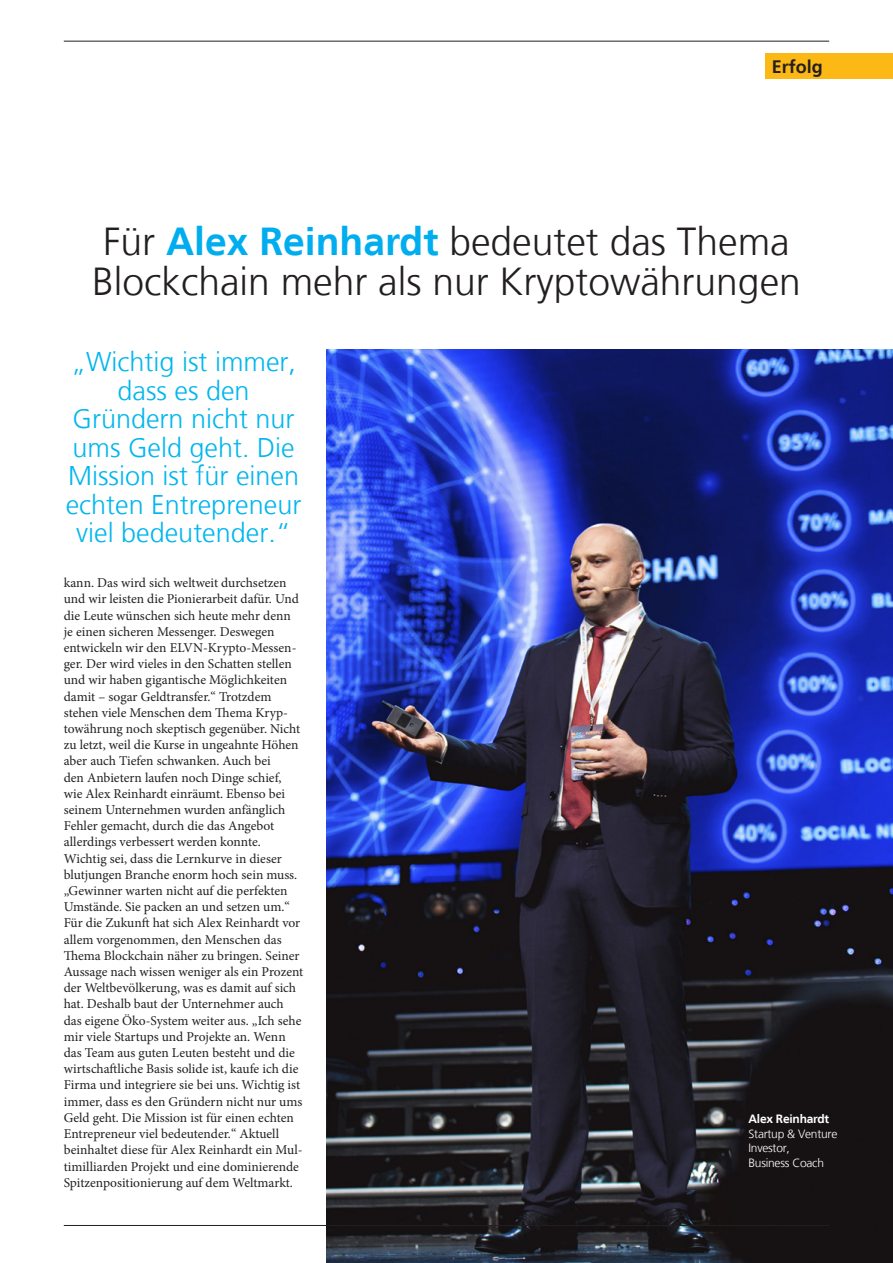
<style>
.page{position:relative;width:893px;height:1263px;background:#fff}
.page>*{position:absolute;margin:0;border:0;box-sizing:border-box;transform-origin:0 0}
.t1{font:300 39px/40.5px "Frutiger LT";color:#231f20}
.t2{font:300 27px/28.5px "Frutiger LT";color:#00b6ee;text-align:center}
.t3{font:700 18px "Frutiger LT";color:#231f20}
.t4{font:13.5px/16.2px "Minion Pro";color:#231f20}
.t5{font:300 12px/14.4px "Frutiger LT";letter-spacing:-.02em;color:#fff}
.t6{font:700 12px "Frutiger LT";letter-spacing:-.02em;color:#fff}
.s1{font-weight:700;color:#00aeef}
</style>
<div class="page">
<img style="left:327px;top:349px;width:566px;height:914px">
<hr style="left:64px;top:41px;width:765px;height:1px;background:#231f20">
<hr style="left:64px;top:1225px;width:765px;height:1px;background:#231f20">
<div style="left:765px;top:53px;width:128px;height:26px;background:#fcb814"></div>
<h3 class="t3" style="left:772px;top:56px;width:53px">Erfolg</h3>
<h1 class="t1" style="left:92px;top:222px;width:710px">Für <span class="s1">Alex Reinhardt</span> bedeutet das Thema<br>Blockchain mehr als nur Kryptowährungen</h1>
<h2 class="t2" style="left:66px;top:348px;width:237px">„Wichtig ist immer, dass es den<br>Gründern nicht nur ums Geld geht. Die<br>Mission ist für einen echten Entrepreneur viel bedeutender.“</h2>
<p class="t4" style="left:64px;top:575px;width:241px">kann. Das wird sich weltweit durchsetzen und wir leisten die Pionierarbeit dafür. Und die Leute wünschen sich heute mehr denn je einen sicheren Messenger. Deswegen entwickeln wir den ELVN-Krypto-Messen&shy;ger. Der wird vieles in den Schatten stellen und wir haben gigantische Möglichkeiten damit – sogar Geldtransfer.“ Trotzdem stehen viele Menschen dem Thema Kryp&shy;towährung noch skeptisch gegenüber. Nicht zu letzt, weil die Kurse in ungeahnte Höhen aber auch Tiefen schwanken. Auch bei<br>den Anbietern laufen noch Dinge schief, wie Alex Reinhardt einräumt. Ebenso bei seinem Unternehmen wurden anfänglich Fehler gemacht, durch die das Angebot allerdings verbessert werden konnte.<br>Wichtig sei, dass die Lernkurve in dieser blutjungen Branche enorm hoch sein muss. „Gewinner warten nicht auf die perfekten Umstände. Sie packen an und setzen um.“ Für die Zukunft hat sich Alex Reinhardt vor allem vorgenommen, den Menschen das Thema Blockchain näher zu bringen. Seiner Aussage nach wissen weniger als ein Prozent der Weltbevölkerung, was es damit auf sich hat. Deshalb baut der Unternehmer auch das eigene Öko-System weiter aus. „Ich sehe mir viele Startups und Projekte an. Wenn das Team aus guten Leuten besteht und die wirtschaftliche Basis solide ist, kaufe ich die Firma und integriere sie bei uns. Wichtig ist immer, dass es den Gründern nicht nur ums Geld geht. Die Mission ist für einen echten Entrepreneur viel bedeutender.“ Aktuell beinhaltet diese für Alex Reinhardt ein Mul&shy;timilliarden Projekt und eine dominierende Spitzenpositionierung auf dem Weltmarkt.</p>
<p class="t6" style="left:748px;top:1112px;width:82px">Alex Reinhardt</p>
<p class="t5" style="left:748px;top:1127px;width:90px">Startup &amp; Venture<br>Investor,<br>Business Coach</p>
</div>
